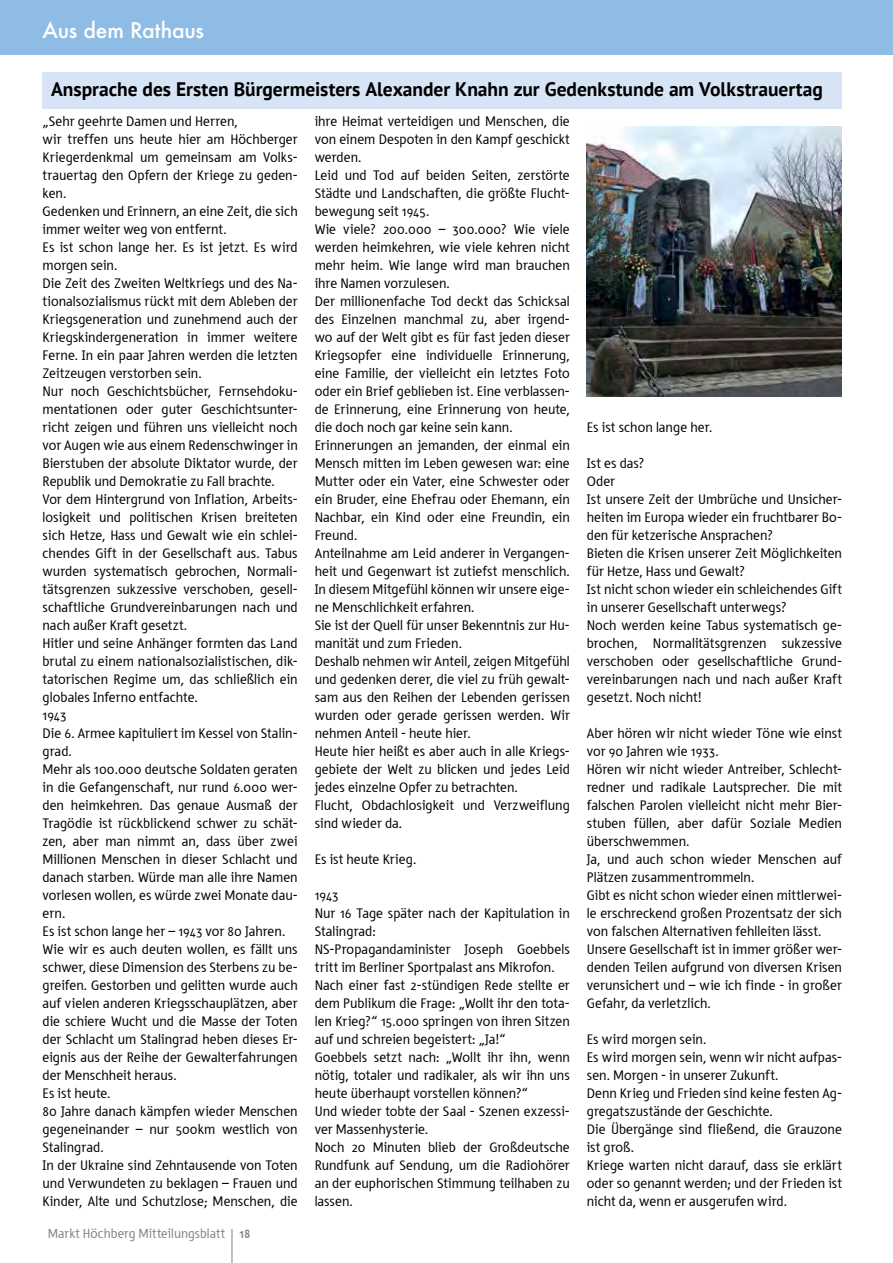
<style>
.page{position:relative;width:893px;height:1263px;background:#fff}
.page>*{position:absolute;margin:0;border:0;box-sizing:border-box;transform-origin:0 0}
.t1{font:500 21px "Futura";letter-spacing:-.005em;color:#fff}
.t2{font:700 19.5px "PT Sans";color:#000}
.t3{font:14.25px/18px "Tara";letter-spacing:.005em;color:#000}
.t4{font:13.5px "Tara";letter-spacing:.01em;color:#808285}
.s1{font-weight:700}
</style>
<div class="page">
<hr style="left:232px;top:1229px;width:1px;height:34px;background:#808285">
<div style="left:0;top:0;width:893px;height:54px;background:#8ebce5"></div>
<div style="left:43px;top:72px;width:799px;height:36px;background:#d6e4f5"></div>
<img style="left:587px;top:126px;width:255px;height:270px">
<h1 class="t1" style="left:43px;top:16px;width:163px">Aus dem Rathaus</h1>
<h2 class="t2" style="left:51px;top:76px;width:773px">Ansprache des Ersten Bürgermeisters Alexander Knahn zur Gedenkstunde am Volkstrauertag</h2>
<p class="t3" style="left:43px;top:112px;width:257px">„Sehr geehrte Damen und Herren,<br>wir treffen uns heute hier am Höchberger Kriegerdenkmal um gemeinsam am Volks&shy;trauertag den Opfern der Kriege zu geden&shy;ken.<br>Gedenken und Erinnern, an eine Zeit, die sich immer weiter weg von entfernt.<br>Es ist schon lange her. Es ist jetzt. Es wird morgen sein.<br>Die Zeit des Zweiten Weltkriegs und des Na&shy;tionalsozialismus rückt mit dem Ableben der Kriegsgeneration und zunehmend auch der Kriegskindergeneration in immer weitere Ferne. In ein paar Jahren werden die letzten Zeitzeugen verstorben sein.<br>Nur noch Geschichtsbücher, Fernsehdoku&shy;mentationen oder guter Geschichtsunter&shy;richt zeigen und führen uns vielleicht noch vor Augen wie aus einem Redenschwinger in Bierstuben der absolute Diktator wurde, der Republik und Demokratie zu Fall brachte.<br>Vor dem Hintergrund von Inflation, Arbeits&shy;losigkeit und politischen Krisen breiteten sich Hetze, Hass und Gewalt wie ein schlei&shy;chendes Gift in der Gesellschaft aus. Tabus wurden systematisch gebrochen, Normali&shy;tätsgrenzen sukzessive verschoben, gesell&shy;schaftliche Grundvereinbarungen nach und nach außer Kraft gesetzt.<br>Hitler und seine Anhänger formten das Land brutal zu einem nationalsozialistischen, dik&shy;tatorischen Regime um, das schließlich ein globales Inferno entfachte.<br>1943<br>Die 6. Armee kapituliert im Kessel von Stalin&shy;grad.<br>Mehr als 100.000 deutsche Soldaten geraten in die Gefangenschaft, nur rund 6.000 wer&shy;den heimkehren. Das genaue Ausmaß der Tragödie ist rückblickend schwer zu schät&shy;zen, aber man nimmt an, dass über zwei Millionen Menschen in dieser Schlacht und danach starben. Würde man alle ihre Namen vorlesen wollen, es würde zwei Monate dau&shy;ern.<br>Es ist schon lange her – 1943 vor 80 Jahren.<br>Wie wir es auch deuten wollen, es fällt uns schwer, diese Dimension des Sterbens zu be&shy;greifen. Gestorben und gelitten wurde auch auf vielen anderen Kriegsschauplätzen, aber die schiere Wucht und die Masse der Toten der Schlacht um Stalingrad heben dieses Er&shy;eignis aus der Reihe der Gewalterfahrungen der Menschheit heraus.<br>Es ist heute.<br>80 Jahre danach kämpfen wieder Menschen gegeneinander – nur 500km westlich von Stalingrad.<br>In der Ukraine sind Zehntausende von Toten und Verwundeten zu beklagen – Frauen und Kinder, Alte und Schutzlose; Menschen, die</p>
<p class="t3" style="left:315px;top:112px;width:257px">ihre Heimat verteidigen und Menschen, die von einem Despoten in den Kampf geschickt werden.<br>Leid und Tod auf beiden Seiten, zerstörte Städte und Landschaften, die größte Flucht&shy;bewegung seit 1945.<br>Wie viele? 200.000 – 300.000? Wie viele werden heimkehren, wie viele kehren nicht mehr heim. Wie lange wird man brauchen ihre Namen vorzulesen.<br>Der millionenfache Tod deckt das Schicksal des Einzelnen manchmal zu, aber irgend&shy;wo auf der Welt gibt es für fast jeden dieser Kriegsopfer eine individuelle Erinnerung, eine Familie, der vielleicht ein letztes Foto oder ein Brief geblieben ist. Eine verblassen&shy;de Erinnerung, eine Erinnerung von heute, die doch noch gar keine sein kann.<br>Erinnerungen an jemanden, der einmal ein Mensch mitten im Leben gewesen war: eine Mutter oder ein Vater, eine Schwester oder ein Bruder, eine Ehefrau oder Ehemann, ein Nachbar, ein Kind oder eine Freundin, ein Freund.<br>Anteilnahme am Leid anderer in Vergangen&shy;heit und Gegenwart ist zutiefst menschlich.<br>In diesem Mitgefühl können wir unsere eige&shy;ne Menschlichkeit erfahren.<br>Sie ist der Quell für unser Bekenntnis zur Hu&shy;manität und zum Frieden.<br>Deshalb nehmen wir Anteil, zeigen Mitgefühl und gedenken derer, die viel zu früh gewalt&shy;sam aus den Reihen der Lebenden gerissen wurden oder gerade gerissen werden. Wir nehmen Anteil - heute hier.<br>Heute hier heißt es aber auch in alle Kriegs&shy;gebiete der Welt zu blicken und jedes Leid jedes einzelne Opfer zu betrachten.<br>Flucht, Obdachlosigkeit und Verzweiflung sind wieder da.</p>
<p class="t3" style="left:315px;top:850px;width:103px">Es ist heute Krieg.</p>
<p class="t3" style="left:315px;top:886px;width:257px">1943<br>Nur 16 Tage später nach der Kapitulation in Stalingrad:<br>NS-Propagandaminister Joseph Goebbels tritt im Berliner Sportpalast ans Mikrofon.<br>Nach einer fast 2-stündigen Rede stellte er dem Publikum die Frage: „Wollt ihr den tota&shy;len Krieg?“ 15.000 springen von ihren Sitzen auf und schreien begeistert: „Ja!“<br>Goebbels setzt nach: „Wollt ihr ihn, wenn nötig, totaler und radikaler, als wir ihn uns heute überhaupt vorstellen können?“<br>Und wieder tobte der Saal - Szenen exzessi&shy;ver Massenhysterie.<br>Noch 20 Minuten blieb der Großdeutsche Rundfunk auf Sendung, um die Radiohörer an der euphorischen Stimmung teilhaben zu lassen.</p>
<p class="t4" style="left:48px;top:1225px;width:204px">Markt Höchberg Mitteilungsblatt <span class="s1">18</span></p>
<p class="t3" style="left:587px;top:418px;width:127px">Es ist schon lange her.</p>
<p class="t3" style="left:587px;top:454px;width:257px">Ist es das?<br>Oder<br>Ist unsere Zeit der Umbrüche und Unsicher&shy;heiten im Europa wieder ein fruchtbarer Bo&shy;den für ketzerische Ansprachen?<br>Bieten die Krisen unserer Zeit Möglichkeiten für Hetze, Hass und Gewalt?<br>Ist nicht schon wieder ein schleichendes Gift in unserer Gesellschaft unterwegs?<br>Noch werden keine Tabus systematisch ge&shy;brochen, Normalitätsgrenzen sukzessive verschoben oder gesellschaftliche Grund&shy;vereinbarungen nach und nach außer Kraft gesetzt. Noch nicht!</p>
<p class="t3" style="left:587px;top:724px;width:257px">Aber hören wir nicht wieder Töne wie einst vor 90 Jahren wie 1933.<br>Hören wir nicht wieder Antreiber, Schlecht&shy;redner und radikale Lautsprecher. Die mit falschen Parolen vielleicht nicht mehr Bier&shy;stuben füllen, aber dafür Soziale Medien überschwemmen.<br>Ja, und auch schon wieder Menschen auf Plätzen zusammentrommeln.<br>Gibt es nicht schon wieder einen mittlerwei&shy;le erschreckend großen Prozentsatz der sich von falschen Alternativen fehlleiten lässt.<br>Unsere Gesellschaft ist in immer größer wer&shy;denden Teilen aufgrund von diversen Krisen verunsichert und – wie ich finde - in großer Gefahr, da verletzlich.</p>
<p class="t3" style="left:587px;top:1030px;width:257px">Es wird morgen sein.<br>Es wird morgen sein, wenn wir nicht aufpas&shy;sen. Morgen - in unserer Zukunft.<br>Denn Krieg und Frieden sind keine festen Ag&shy;gregatszustände der Geschichte.<br>Die Übergänge sind fließend, die Grauzone ist groß.<br>Kriege warten nicht darauf, dass sie erklärt oder so genannt werden; und der Frieden ist nicht da, wenn er ausgerufen wird.</p>
</div>
